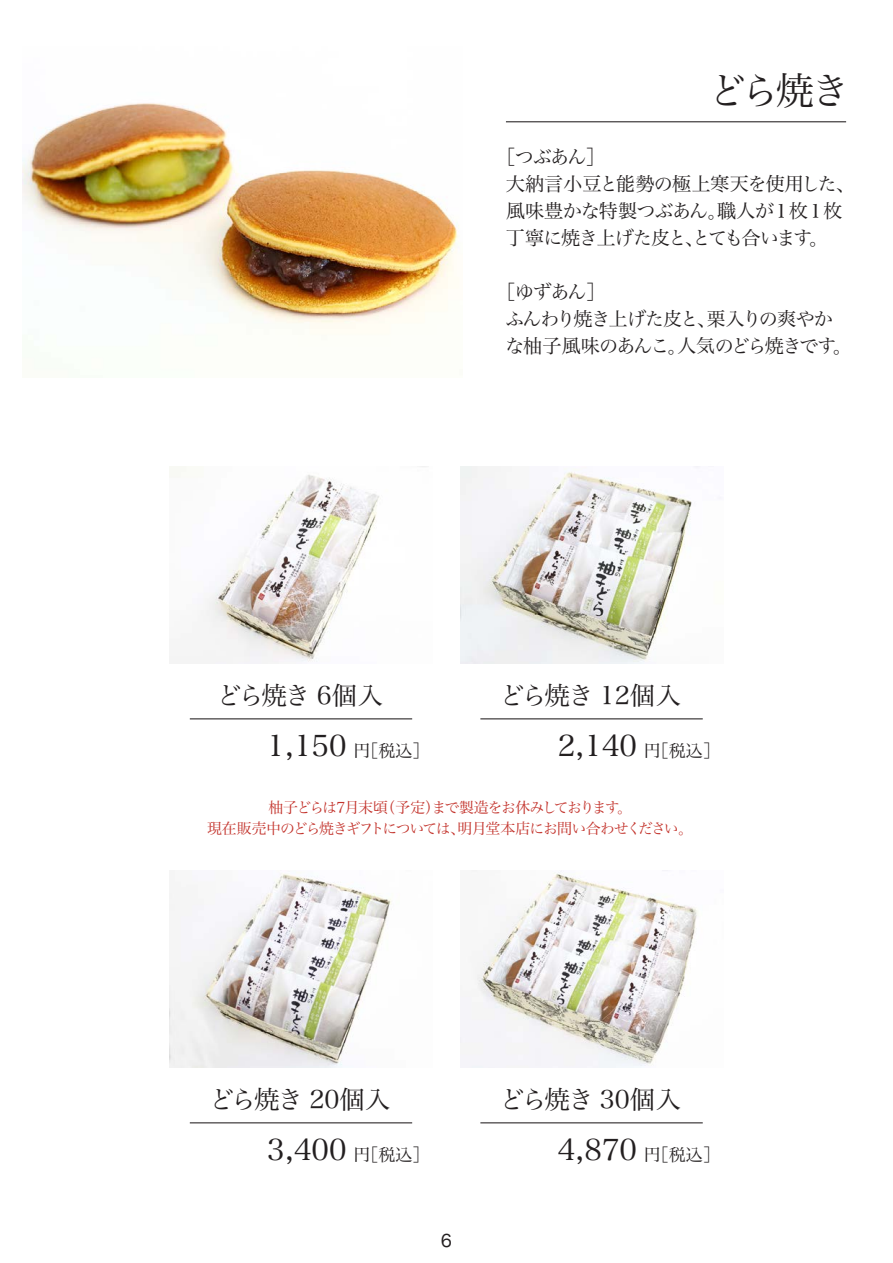
<style>
.page{position:relative;width:893px;height:1263px;background:#fff}
.page>*{position:absolute;margin:0;border:0;box-sizing:border-box;transform-origin:0 0}
.t1{font:38.25px "Hira Min Pro W3";color:#231f20}
.t2{font:29.7px "Hira Min Pro W3";color:#231f20}
.t3{font:25.5px "Hira Min Pro W3";letter-spacing:-.04em;color:#231f20}
.t4{font:25.5px "Hira Min Pro W3";letter-spacing:-.08em;color:#231f20}
.t5{font:19.2px/27px "Hira Min Pro W3";letter-spacing:-.065em;color:#231f20}
.t6{font:16.95px "Hira Maru Pro N W4";color:#231f20}
.t7{font:14.85px/21.3px "Hira Min Pro W3";letter-spacing:-.08em;color:#c3332c;text-align:center}
.s1{font-size:16.95px}
</style>
<div class="page">
<img style="left:169px;top:466px;width:258px;height:198px">
<img style="left:460px;top:466px;width:239px;height:198px">
<img style="left:169px;top:874px;width:223px;height:194px">
<img style="left:460px;top:870px;width:238px;height:198px">
<img style="left:22px;top:103px;width:437px;height:232px">
<hr style="left:506px;top:121px;width:340px;height:1px;background:#231f20">
<hr style="left:190px;top:1122px;width:222px;height:1px;background:#231f20">
<hr style="left:480px;top:1122px;width:223px;height:1px;background:#231f20">
<hr style="left:190px;top:718px;width:222px;height:1px;background:#231f20">
<hr style="left:480px;top:718px;width:223px;height:1px;background:#231f20">
<h1 class="t1" style="left:708px;top:58px;width:143px">どら焼き</h1>
<p class="t5" style="left:506px;top:142px;width:350px;text-indent:-10px">［つぶあん］<br>大納言小豆と能勢の極上寒天を使用した、風味豊かな特製つぶあん。職人が１枚１枚丁寧に焼き上げた皮と、とても合います。</p>
<p class="t5" style="left:505px;top:277px;width:349px;text-indent:-9px">［ゆずあん］<br>ふんわり焼き上げた皮と、栗入りの爽やかな柚子風味のあんこ。人気のどら焼きです。</p>
<h3 class="t4" style="left:216px;top:674px;width:168px">どら焼き 6個入</h3>
<h2 class="t2" style="left:267px;top:720px;width:164px">1,150 <span class="s1">円［税込］</span></h2>
<h3 class="t3" style="left:499px;top:674px;width:183px">どら焼き 12個入</h3>
<h2 class="t2" style="left:558px;top:720px;width:164px">2,140 <span class="s1">円［税込］</span></h2>
<p class="t7" style="left:207px;top:795px;width:488px">柚子どらは7月末頃（予定）まで製造をお休みしております。<br>現在販売中のどら焼きギフトについては、明月堂本店にお問い合わせください。</p>
<h3 class="t3" style="left:209px;top:1078px;width:183px">どら焼き 20個入</h3>
<h2 class="t2" style="left:267px;top:1124px;width:164px">3,400 <span class="s1">円［税込］</span></h2>
<p class="t6" style="left:441px;top:1226px;width:13px">6</p>
<h3 class="t3" style="left:499px;top:1078px;width:183px">どら焼き 30個入</h3>
<h2 class="t2" style="left:558px;top:1124px;width:164px">4,870 <span class="s1">円［税込］</span></h2>
</div>
